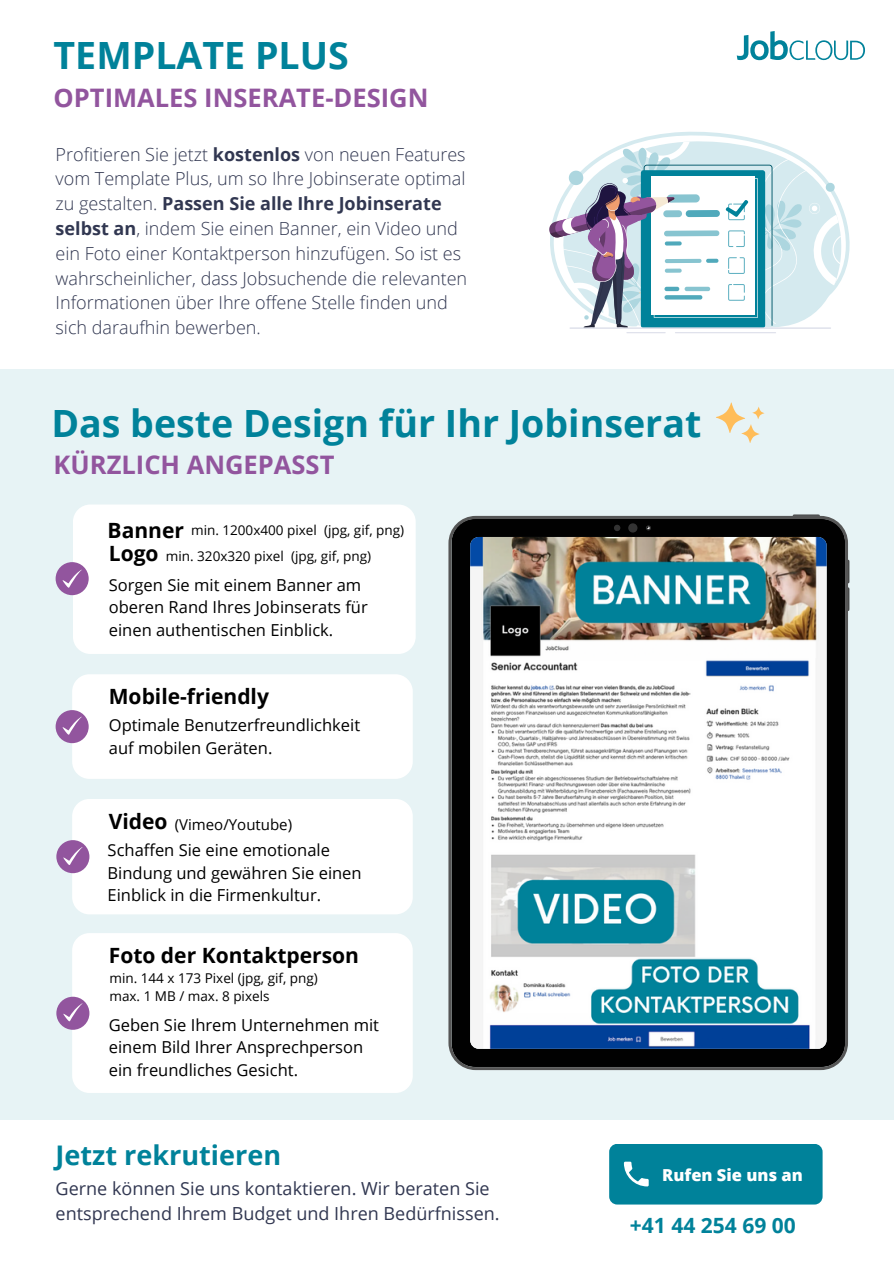
<style>
.page{position:relative;width:894px;height:1264px;background:#fff}
.page>*{position:absolute;margin:0;border:0;box-sizing:border-box;transform-origin:0 0}
.t1{font:700 37.5px "Open Sans";color:#00829a}
.t2{font:700 27px "Open Sans";color:#00829a}
.t3{font:700 25.5px "Open Sans";color:#92559e}
.t4{font:700 21px "Open Sans";color:#000}
.t5{font:700 21px "Open Sans";color:#010101}
.t6{font:700 21px "Open Sans";color:#00829a}
.t7{font:300 18px/24.8px "Open Sans";color:#313751}
.t8{font:18px/24.8px "Open Sans";color:#313751}
.t9{font:16.5px/22.5px "Open Sans";color:#000}
.t10{font:800 16.5px "Open Sans";color:#fff}
.t11{font:15px "Open Sans";color:#000}
.t12{font:13.5px "Open Sans";color:#000}
.s1{font-weight:700}
</style>
<div class="page">
<svg style="left:736px;top:31px;width:128px;height:29px"></svg>
<div style="left:0;top:369px;width:893px;height:751px;background:#e7f3f5"></div>
<div style="left:609px;top:1143px;width:213px;height:61px;background:#00829a;border-radius:8px"></div>
<svg style="left:623px;top:1161px;width:25px;height:25px"></svg>
<svg style="left:448px;top:516px;width:399px;height:554px;background:#151616"></svg>
<img style="left:470px;top:537px;width:356px;height:511px;border-radius:9px">
<svg style="left:613px;top:524px;width:7px;height:7px"></svg>
<svg style="left:628px;top:523px;width:9px;height:9px"></svg>
<svg style="left:645px;top:525px;width:6px;height:5px"></svg>
<svg style="left:847px;top:560px;width:2px;height:51px"></svg>
<svg style="left:792px;top:514px;width:27px;height:2px"></svg>
<svg style="left:632px;top:131px;width:218px;height:149px"></svg>
<svg style="left:549px;top:142px;width:291px;height:191px"></svg>
<div style="left:73px;top:504px;width:342px;height:150px;background:#fff;border-radius:17px"></div>
<div style="left:72px;top:674px;width:340px;height:105px;background:#fff;border-radius:17px"></div>
<div style="left:72px;top:799px;width:340px;height:115px;background:#fff;border-radius:17px"></div>
<div style="left:72px;top:933px;width:340px;height:159px;background:#fff;border-radius:17px"></div>
<svg style="left:716px;top:402px;width:48px;height:41px"></svg>
<div style="left:56px;top:562px;width:33px;height:33px;background:#92559e;border-radius:50%"></div>
<svg style="left:63px;top:569px;width:19px;height:18px"></svg>
<div style="left:56px;top:710px;width:33px;height:33px;background:#92559e;border-radius:50%"></div>
<svg style="left:63px;top:716px;width:19px;height:18px"></svg>
<div style="left:56px;top:840px;width:33px;height:33px;background:#92559e;border-radius:50%"></div>
<svg style="left:63px;top:847px;width:19px;height:18px"></svg>
<div style="left:56px;top:996px;width:33px;height:33px;background:#92559e;border-radius:50%"></div>
<svg style="left:63px;top:1003px;width:19px;height:18px"></svg>
<p class="t1" style="left:54px;top:29px;width:297px">TEMPLATE PLUS</p>
<p class="t3" style="left:54px;top:80px;width:376px">OPTIMALES INSERATE-DESIGN</p>
<p class="t7" style="left:56px;top:141px;width:413px">Profitieren Sie jetzt <span class="s1">kostenlos</span> von neuen Features vom Template Plus, um so Ihre Jobinserate optimal zu gestalten. <span class="s1">Passen Sie alle Ihre Jobinserate selbst an</span>, indem Sie einen Banner, ein Video und ein Foto einer Kontaktperson hinzufügen. So ist es wahrscheinlicher, dass Jobsuchende die relevanten Informationen über Ihre offene Stelle finden und sich daraufhin bewerben.</p>
<p class="t1" style="left:51px;top:397px;width:651px">Das beste Design für Ihr Jobinserat</p>
<p class="t3" style="left:54px;top:446px;width:282px">KÜRZLICH ANGEPASST</p>
<p class="t4" style="left:108px;top:515px;width:78px">Banner</p>
<p class="t12" style="left:191px;top:521px;width:214px">min. 1200x400 pixel (jpg, gif, png)</p>
<p class="t4" style="left:109px;top:538px;width:51px">Logo</p>
<p class="t12" style="left:166px;top:546px;width:207px">min. 320x320 pixel (jpg, gif, png)</p>
<p class="t9" style="left:109px;top:573px;width:260px">Sorgen Sie mit einem Banner am oberen Rand Ihres Jobinserats für einen authentischen Einblick.</p>
<p class="t5" style="left:109px;top:682px;width:162px">Mobile-friendly</p>
<p class="t9" style="left:109px;top:713px;width:253px">Optimale Benutzerfreundlichkeit auf mobilen Geräten.</p>
<p class="t4" style="left:109px;top:806px;width:60px">Video</p>
<p class="t11" style="left:175px;top:813px;width:119px">(Vimeo/Youtube)</p>
<p class="t9" style="left:108px;top:838px;width:255px">Schaffen Sie eine emotionale<br>Bindung und gewähren Sie einen<br>Einblick in die Firmenkultur.</p>
<p class="t4" style="left:109px;top:940px;width:252px">Foto der Kontaktperson</p>
<p class="t12" style="left:109px;top:968px;width:210px">min. 144 x 173 Pixel (jpg, gif, png)</p>
<p class="t12" style="left:109px;top:986px;width:161px">max. 1 MB / max. 8 pixels</p>
<p class="t9" style="left:109px;top:1013px;width:272px">Geben Sie Ihrem Unternehmen mit einem Bild Ihrer Ansprechperson ein freundliches Gesicht.</p>
<p class="t2" style="left:56px;top:1136px;width:227px">Jetzt rekrutieren</p>
<p class="t8" style="left:56px;top:1175px;width:445px">Gerne können Sie uns kontaktieren. Wir beraten Sie entsprechend Ihrem Budget und Ihren Bedürfnissen.</p>
<p class="t10" style="left:662px;top:1163px;width:142px">Rufen Sie uns an</p>
<p class="t6" style="left:629px;top:1210px;width:167px">+41 44 254 69 00</p>
</div>
